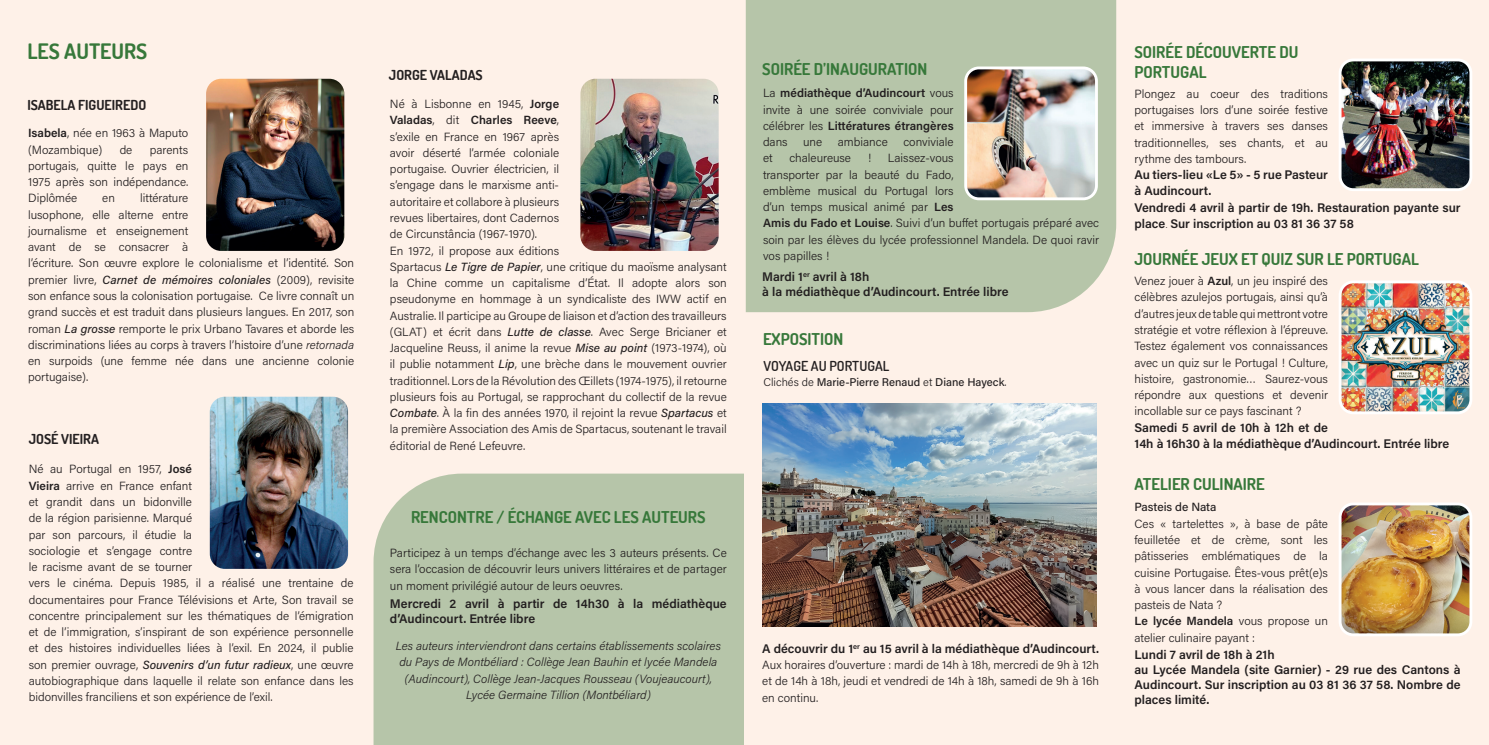
<style>
.page{position:relative;width:1489px;height:745px;background:#fff}
.page>*{position:absolute;margin:0;border:0;box-sizing:border-box;transform-origin:0 0}
.t1{font:700 21.25px "Terminal Dosis";color:#37783a}
.t2{font:700 16.25px/19.5px "Terminal Dosis";color:#37783a}
.t3{font:700 13.75px "Terminal Dosis";color:#231f20}
.t4{font:600 13.75px "Terminal Dosis";color:#231f20}
.paragraphe_programme{font:600 12.5px/15px "Acumin Pro";color:#231f20}
.t5{font:300 11.88px/16.2px "Acumin Pro";color:#231f20;text-align:justify}
.t6{font:italic 300 11.88px/16.2px "Acumin Pro";color:#231f20;text-align:center}
.t7{font:500 11.88px "Acumin Pro";letter-spacing:-.005em;color:#231f20}
.paragraphe_programme-2{font:500 11.25px "Acumin Pro";color:#231f20}
.s1{font-weight:600}
.s2{font-weight:500;font-style:italic}
.s3{font-style:italic}
.s4{font-weight:300}
.s5{font-family:"Lato";font-weight:300;font-size:10px}
</style>
<div class="page">
<div style="left:0;top:0;width:1488px;height:744px;background:#fef1e8"></div>
<div style="left:373px;top:473px;width:371px;height:271px;background:#b6c5a9"></div>
<div style="left:745px;top:0;width:371px;height:312px;background:#b6c5a9"></div>
<img style="left:206px;top:79px;width:138px;height:172px">
<img style="left:762px;top:403px;width:334px;height:223px">
<img style="left:580px;top:79px;width:138px;height:172px">
<img style="left:210px;top:396px;width:138px;height:172px">
<img style="left:1342px;top:506px;width:126px;height:126px">
<div style="left:1338px;top:502px;width:134px;height:134px;border:3px solid #fff;border-radius:13px"></div>
<img style="left:1342px;top:284px;width:126px;height:126px">
<div style="left:1338px;top:280px;width:134px;height:134px;border:3px solid #fff;border-radius:13px"></div>
<img style="left:1342px;top:62px;width:126px;height:125px">
<div style="left:1338px;top:58px;width:134px;height:133px;border:3px solid #fff;border-radius:13px"></div>
<img style="left:965px;top:68px;width:131px;height:131px">
<div style="left:964px;top:66px;width:133px;height:134px;border:3px solid #fff;border-radius:13px"></div>
<p class="t1" style="left:27px;top:37px;width:121px">LES AUTEURS</p>
<p class="t3" style="left:27px;top:96px;width:120px">ISABELA FIGUEIREDO</p>
<p class="t5" style="left:28px;top:124px;width:162px"><span class="s1">Isabela</span>, née en 1963 à Maputo (Mozambique)</p>
<p class="t5" style="left:120px;top:141px;width:14px">de</p>
<p class="t5" style="left:28px;top:141px;width:162px;text-indent:122px">parents portugais, quitte le pays en 1975 après son indépendance.<br>Diplômée</p>
<p class="t5" style="left:28px;top:189px;width:328px;text-align:left;text-indent:112px">littérature<br>lusophone, elle alterne entre<br>journalisme et enseignement<br>avant de se consacrer à<br>l’écriture. Son œuvre explore le colonialisme et l’identité. Son premier livre, <span class="s2">Carnet de mémoires coloniales</span> (2009), revisite son enfance sous la colonisation portugaise. Ce livre connaît un grand succès et est traduit dans plusieurs langues. En 2017, son roman <span class="s2">La grosse</span> remporte le prix Urbano Tavares et aborde les discriminations liées au corps à travers l’histoire d’une <span class="s3">retornada </span>en surpoids (une femme née dans une ancienne colonie portugaise).</p>
<p class="t5" style="left:102px;top:189px;width:14px">en</p>
<p class="t3" style="left:29px;top:429px;width:72px">JOSÉ VIEIRA</p>
<p class="t5" style="left:29px;top:460px;width:326px;text-align:left">Né au Portugal en 1957, <span class="s1">José<br>Vieira</span> arrive en France enfant<br>et grandit dans un bidonville<br>de la région parisienne. Marqué<br>par son parcours, il étudie la<br>sociologie et s’engage contre<br>le racisme avant de se tourner<br>vers le cinéma. Depuis 1985, il a réalisé une trentaine de documentaires pour France Télévisions et Arte, Son travail se concentre principalement sur les thématiques de l’émigration et de l’immigration, s’inspirant de son expérience personnelle et des histoires individuelles liées à l’exil. En 2024, il publie son premier ouvrage, <span class="s2">Souvenirs d’un futur radieux</span>, une œuvre autobiographique dans laquelle il relate son enfance dans les bidonvilles franciliens et son expérience de l’exil.</p>
<p class="t3" style="left:389px;top:66px;width:95px">JORGE VALADAS</p>
<p class="t5" style="left:390px;top:95px;width:171px">Né à Lisbonne en 1945, <span class="s1">Jorge Valadas</span>, dit <span class="s1">Charles Reeve</span>, s’exile en France en 1967 après avoir déserté l’armée coloniale portugaise. Ouvrier électricien, il s’engage dans le marxisme anti&shy;autoritaire et collabore à plusieurs revues libertaires, dont Cadernos de Circunstância (1967-1970).</p>
<p class="t5" style="left:390px;top:241px;width:338px;text-align:left">En 1972, il propose aux éditions<br>Spartacus <span class="s2">Le Tigre de Papier</span>, une critique du maoïsme analysant la Chine comme un capitalisme d’État. Il adopte alors son pseudonyme en hommage à un syndicaliste des IWW actif en Australie. Il participe au Groupe de liaison et d’action des travailleurs (GLAT) et écrit dans <span class="s2">Lutte de classe</span>. Avec Serge Bricianer et Jacqueline Reuss, il anime la revue <span class="s2">Mise au point</span> (1973-1974), où il publie notamment <span class="s2">Lip</span>, une brèche dans le mouvement ouvrier traditionnel. Lors de la Révolution des Œillets (1974-1975), il retourne plusieurs fois au Portugal, se rapprochant du collectif de la revue <span class="s2">Combate</span>. À la fin des années 1970, il rejoint la revue <span class="s2">Spartacus</span> et la première Association des Amis de Spartacus, soutenant le travail éditorial de René Lefeuvre.</p>
<p class="t2" style="left:411px;top:506px;width:296px">RENCONTRE / ÉCHANGE AVEC LES AUTEURS</p>
<p class="t5" style="left:390px;top:544px;width:338px">Participez à un temps d’échange avec les 3 auteurs présents. Ce sera l’occasion de découvrir leurs univers littéraires et de partager un moment privilégié autour de leurs oeuvres.</p>
<p class="paragraphe_programme" style="left:390px;top:595px;width:338px">Mercredi 2 avril à partir de 14h30 à la médiathèque d’Audincourt. Entrée libre</p>
<p class="t6" style="left:396px;top:636px;width:326px">Les auteurs interviendront dans certains établissements scolaires du Pays de Montbéliard : Collège Jean Bauhin et lycée Mandela (Audincourt), Collège Jean-Jacques Rousseau (Voujeaucourt), Lycée Germaine Tillion (Montbéliard)</p>
<p class="t2" style="left:762px;top:58px;width:167px">SOIRÉE D’INAUGURATION</p>
<p class="t5" style="left:763px;top:84px;width:192px">La <span class="s1">médiathèque d’Audincourt</span> vous invite à une soirée conviviale pour célébrer les <span class="s1">Littératures étrangères </span>dans</p>
<p class="t5" style="left:803px;top:133px;width:21px">une</p>
<p class="t5" style="left:837px;top:133px;width:52px">ambiance</p>
<p class="t5" style="left:903px;top:133px;width:52px">conviviale</p>
<p class="t5" style="left:763px;top:149px;width:337px;text-align:left;text-indent:125px">Laissez-vous<br>transporter par la beauté du Fado,<br>emblème musical du Portugal lors<br>d’un temps musical animé par <span class="s1">Les<br>Amis du Fado et Louise</span>. Suivi d’un buffet portugais préparé avec soin par les élèves du lycée professionnel Mandela. De quoi ravir vos papilles !</p>
<p class="t5" style="left:763px;top:149px;width:11px">et</p>
<p class="t5" style="left:789px;top:149px;width:63px">chaleureuse</p>
<p class="t5" style="left:867px;top:149px;width:5px">!</p>
<p class="paragraphe_programme" style="left:762px;top:269px;width:109px">Mardi 1<sup>er</sup> avril à 18h</p>
<p class="paragraphe_programme" style="left:762px;top:284px;width:248px">à la médiathèque d’Audincourt. Entrée libre</p>
<p class="t2" style="left:763px;top:328px;width:82px">EXPOSITION</p>
<p class="t4" style="left:763px;top:357px;width:127px">VOYAGE AU PORTUGAL</p>
<p class="paragraphe_programme-2" style="left:763px;top:374px;width:244px"><span class="s4">Clichés de</span> Marie-Pierre Renaud <span class="s4">et</span> Diane Hayeck<span class="s4">.</span></p>
<p class="paragraphe_programme" style="left:762px;top:640px;width:338px">A découvrir du 1<sup>er</sup> au 15 avril à la médiathèque d’Audincourt.</p>
<p class="t5" style="left:762px;top:656px;width:338px">Aux horaires d’ouverture : mardi de 14h à 18h, mercredi de 9h à 12h et de 14h à 18h, jeudi et vendredi de 14h à 18h, samedi de 9h à 16h en continu.</p>
<p class="t2" style="left:1134px;top:42px;width:165px">SOIRÉE DÉCOUVERTE DU<br>PORTUGAL</p>
<p class="t5" style="left:1134px;top:85px;width:195px">Plongez au coeur des traditions portugaises lors d’une soirée festive et immersive à travers ses danses traditionnelles, ses chants, et au rythme des tambours.</p>
<p class="paragraphe_programme" style="left:1134px;top:166px;width:195px;line-height:16.2px">Au tiers-lieu «Le 5» - 5 rue Pasteur à Audincourt.</p>
<p class="paragraphe_programme" style="left:1134px;top:198px;width:328px;line-height:16.2px">Vendredi 4 avril à partir de 19h. Restauration payante sur place<span class="s5">.</span> Sur inscription au 03 81 36 37 58</p>
<p class="t2" style="left:1134px;top:249px;width:286px">JOURNÉE JEUX ET QUIZ SUR LE PORTUGAL</p>
<p class="t5" style="left:1134px;top:272px;width:195px">Venez jouer à <span class="s1">Azul</span>, un jeu inspiré des célèbres azulejos portugais, ainsi qu’à d’autres jeux de table qui mettront votre stratégie et votre réflexion à l’épreuve.<br>Testez également vos connaissances avec un quiz sur le Portugal ! Culture, histoire, gastronomie… Saurez-vous répondre aux questions et devenir incollable sur ce pays fascinant ?</p>
<p class="paragraphe_programme" style="left:1134px;top:418px;width:316px;line-height:16.2px">Samedi 5 avril de 10h à 12h et de<br>14h à 16h30 à la médiathèque d’Audincourt. Entrée libre</p>
<p class="t2" style="left:1134px;top:474px;width:132px">ATELIER CULINAIRE</p>
<p class="t7" style="left:1134px;top:498px;width:83px">Pasteis de Nata</p>
<p class="t5" style="left:1134px;top:514px;width:195px">Ces « tartelettes », à base de pâte feuilletée et de crème, sont les pâtisseries emblématiques de la cuisine Portugaise. Êtes-vous prêt(e)s à vous lancer dans la réalisation des pasteis de Nata ?</p>
<p class="t5" style="left:1134px;top:612px;width:195px"><span class="s1">Le lycée Mandela</span> vous propose un atelier culinaire payant :</p>
<p class="paragraphe_programme" style="left:1134px;top:645px;width:142px">Lundi 7 avril de 18h à 21h</p>
<p class="paragraphe_programme" style="left:1134px;top:660px;width:327px;text-align:justify">au Lycée Mandela (site Garnier) - 29 rue des Cantons à Audincourt. Sur inscription au 03 81 36 37 58. Nombre de places limité.</p>
</div>
